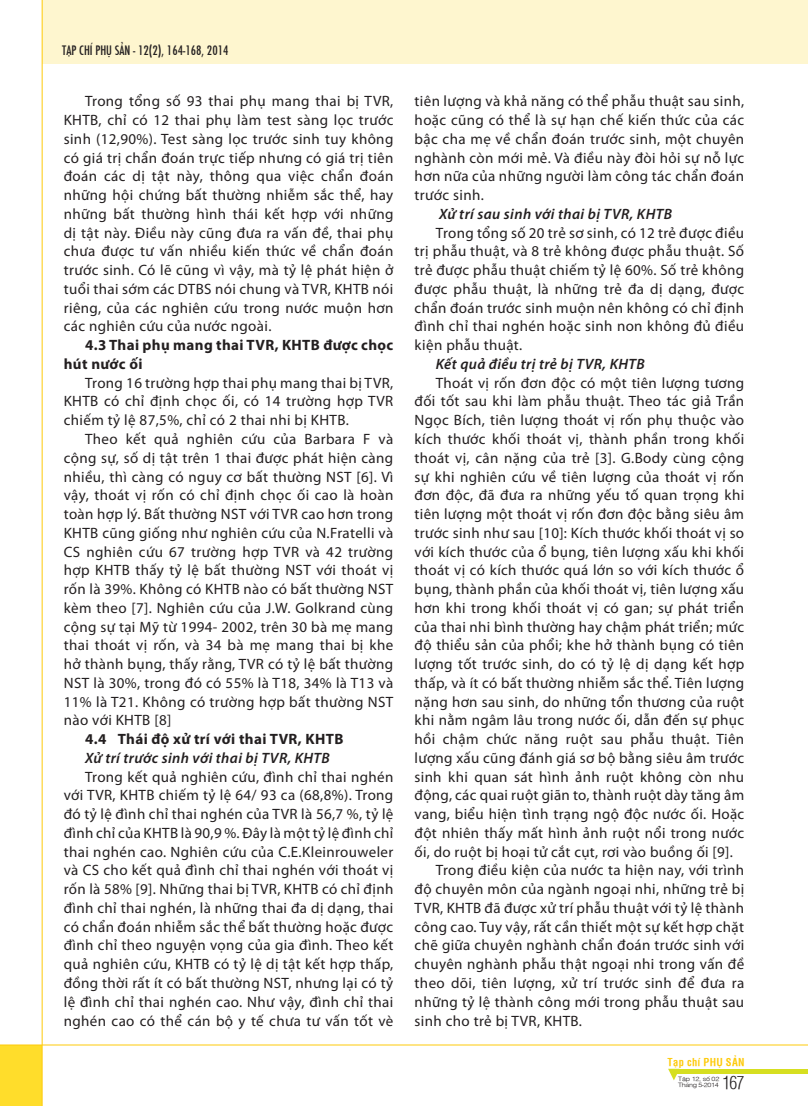
<style>
.page{position:relative;width:808px;height:1106px;background:#fff}
.page>*{position:absolute;margin:0;border:0;box-sizing:border-box;transform-origin:0 0}
.t1{font:300 condensed 17.55px "SFU Helvetica";color:#231f20}
.t2{font:15px/18.8px "Myriad Pro";letter-spacing:.02em;color:#231f20;text-align:justify}
.t3{font:italic 600 15px "Myriad Pro";letter-spacing:.025em;color:#231f20}
.t4{font:700 15px/18.8px "Myriad Pro";letter-spacing:.025em;color:#231f20}
.t5{font:14.25px "SFU Function Condensed";color:#231f20}
.t6{font:700 condensed 10.5px "SFU Helvetica";letter-spacing:.025em;color:#feca0a}
.t7{font:300 6px/6px "SFU Helvetica";letter-spacing:-.05em;color:#231f20;scale:1.19 1}
</style>
<div class="page">
<div style="left:43px;top:0;width:765px;height:63px;background:#fef6cf"></div>
<div style="left:0;top:1045px;width:42px;height:61px;background:#ffdd2b"></div>
<svg style="left:668px;top:1068px;width:12px;height:12px"></svg>
<div style="left:674px;top:1068px;width:134px;height:5px;background:#d6df21"></div>
<hr style="left:42px;top:0;width:1px;height:1106px;background:#feca0a">
<hr style="left:0;top:1044px;width:808px;height:1px;background:#feca0a">
<p class="t5" style="left:62px;top:39px;width:168px">TẠP CHÍ PHỤ SẢN - 12(2), 164-168, 2014</p>
<p class="t2" style="left:64px;top:92px;width:331px;text-indent:21px">Trong tổng số 93 thai phụ mang thai bị TVR, KHTB, chỉ có 12 thai phụ làm test sàng lọc trước sinh (12,90%). Test sàng lọc trước sinh tuy không có giá trị chẩn đoán trực tiếp nhưng có giá trị tiên đoán các dị tật này, thông qua việc chẩn đoán những hội chứng bất thường nhiễm sắc thể, hay những bất thường hình thái kết hợp với những dị tật này. Điều này cũng đưa ra vấn đề, thai phụ chưa được tư vấn nhiều kiến thức về chẩn đoán trước sinh. Có lẽ cũng vì vậy, mà tỷ lệ phát hiện ở tuổi thai sớm các DTBS nói chung và TVR, KHTB nói riêng, của các nghiên cứu trong nước muộn hơn các nghiên cứu của nước ngoài.</p>
<p class="t4" style="left:64px;top:335px;width:331px;text-indent:21px">4.3 Thai phụ mang thai TVR, KHTB được chọc hút nước ối</p>
<p class="t2" style="left:64px;top:373px;width:331px;text-indent:21px">Trong 16 trường hợp thai phụ mang thai bị TVR, KHTB có chỉ định chọc ối, có 14 trường hợp TVR chiếm tỷ lệ 87,5%, chỉ có 2 thai nhi bị KHTB.</p>
<p class="t2" style="left:64px;top:429px;width:331px;text-indent:21px">Theo kết quả nghiên cứu của Barbara F và cộng sự, số dị tật trên 1 thai được phát hiện càng nhiều, thì càng có nguy cơ bất thường NST [6]. Vì vậy, thoát vị rốn có chỉ định chọc ối cao là hoàn toàn hợp lý. Bất thường NST với TVR cao hơn trong KHTB cũng giống như nghiên cứu của N.Fratelli và CS nghiên cứu 67 trường hợp TVR và 42 trường hợp KHTB thấy tỷ lệ bất thường NST với thoát vị rốn là 39%. Không có KHTB nào có bất thường NST kèm theo [7]. Nghiên cứu của J.W. Golkrand cùng cộng sự tại Mỹ từ 1994- 2002, trên 30 bà mẹ mang thai thoát vị rốn, và 34 bà mẹ mang thai bị khe hở thành bụng, thấy rằng, TVR có tỷ lệ bất thường NST là 30%, trong đó có 55% là T18, 34% là T13 và 11% là T21. Không có trường hợp bất thường NST nào với KHTB [8]</p>
<p class="t4" style="left:85px;top:729px;width:260px">4.4 Thái độ xử trí với thai TVR, KHTB</p>
<p class="t3" style="left:85px;top:748px;width:246px">Xử trí trước sinh với thai bị TVR, KHTB</p>
<p class="t2" style="left:64px;top:767px;width:331px;text-indent:21px">Trong kết quả nghiên cứu, đình chỉ thai nghén với TVR, KHTB chiếm tỷ lệ 64/ 93 ca (68,8%). Trong đó tỷ lệ đình chỉ thai nghén của TVR là 56,7 %, tỷ lệ đình chỉ của KHTB là 90,9 %. Đây là một tỷ lệ đình chỉ thai nghén cao. Nghiên cứu của C.E.Kleinrouweler và CS cho kết quả đình chỉ thai nghén với thoát vị rốn là 58% [9]. Những thai bị TVR, KHTB có chỉ định đình chỉ thai nghén, là những thai đa dị dạng, thai có chẩn đoán nhiễm sắc thể bất thường hoặc được đình chỉ theo nguyện vọng của gia đình. Theo kết quả nghiên cứu, KHTB có tỷ lệ dị tật kết hợp thấp, đồng thời rất ít có bất thường NST, nhưng lại có tỷ lệ đình chỉ thai nghén cao. Như vậy, đình chỉ thai nghén cao có thể cán bộ y tế chưa tư vấn tốt vè</p>
<p class="t2" style="left:415px;top:92px;width:331px">tiên lượng và khả năng có thể phẫu thuật sau sinh, hoặc cũng có thể là sự hạn chế kiến thức của các bậc cha mẹ về chẩn đoán trước sinh, một chuyên nghành còn mới mẻ. Và điều này đòi hỏi sự nỗ lực hơn nữa của những người làm công tác chẩn đoán trước sinh.</p>
<p class="t3" style="left:439px;top:204px;width:234px">Xử trí sau sinh với thai bị TVR, KHTB</p>
<p class="t2" style="left:415px;top:223px;width:331px;text-indent:21px">Trong tổng số 20 trẻ sơ sinh, có 12 trẻ được điều trị phẫu thuật, và 8 trẻ không được phẫu thuật. Số trẻ được phẫu thuật chiếm tỷ lệ 60%. Số trẻ không được phẫu thuật, là những trẻ đa dị dạng, được chẩn đoán trước sinh muộn nên không có chỉ định đình chỉ thai nghén hoặc sinh non không đủ điều kiện phẫu thuật.</p>
<p class="t3" style="left:436px;top:354px;width:210px">Kết quả điều trị trẻ bị TVR, KHTB</p>
<p class="t2" style="left:436px;top:373px;width:310px">Thoát vị rốn đơn độc có một tiên lượng tương</p>
<p class="t2" style="left:415px;top:392px;width:331px">đối tốt sau khi làm phẫu thuật. Theo tác giả Trần</p>
<p class="t2" style="left:415px;top:410px;width:331px">Ngọc Bích, tiên lượng thoát vị rốn phụ thuộc vào</p>
<p class="t2" style="left:415px;top:429px;width:331px">kích thước khối thoát vị, thành phần trong khối</p>
<p class="t2" style="left:415px;top:448px;width:331px">thoát vị, cân nặng của trẻ [3]. G.Body cùng cộng</p>
<p class="t2" style="left:415px;top:467px;width:331px">sự khi nghiên cứu về tiên lượng của thoát vị rốn</p>
<p class="t2" style="left:415px;top:485px;width:331px">đơn độc, đã đưa ra những yếu tố quan trọng khi</p>
<p class="t2" style="left:415px;top:504px;width:331px">tiên lượng một thoát vị rốn đơn độc bằng siêu âm</p>
<p class="t2" style="left:415px;top:523px;width:331px">trước sinh như sau [10]: Kích thước khối thoát vị so</p>
<p class="t2" style="left:415px;top:542px;width:331px">với kích thước của ổ bụng, tiên lượng xấu khi khối</p>
<p class="t2" style="left:415px;top:560px;width:331px">thoát vị có kích thước quá lớn so với kích thước ổ</p>
<p class="t2" style="left:415px;top:579px;width:331px">bụng, thành phần của khối thoát vị, tiên lượng xấu</p>
<p class="t2" style="left:415px;top:598px;width:331px">hơn khi trong khối thoát vị có gan; sự phát triển</p>
<p class="t2" style="left:415px;top:617px;width:331px">của thai nhi bình thường hay chậm phát triển; mức</p>
<p class="t2" style="left:415px;top:635px;width:331px">độ thiểu sản của phổi; khe hở thành bụng có tiên</p>
<p class="t2" style="left:415px;top:654px;width:331px">lượng tốt trước sinh, do có tỷ lệ dị dạng kết hợp</p>
<p class="t2" style="left:415px;top:673px;width:331px">thấp, và ít có bất thường nhiễm sắc thể. Tiên lượng</p>
<p class="t2" style="left:415px;top:692px;width:331px">nặng hơn sau sinh, do những tổn thương của ruột</p>
<p class="t2" style="left:415px;top:710px;width:331px">khi nằm ngâm lâu trong nước ối, dẫn đến sự phục</p>
<p class="t2" style="left:415px;top:729px;width:331px">hồi chậm chức năng ruột sau phẫu thuật. Tiên</p>
<p class="t2" style="left:415px;top:748px;width:331px">lượng xấu cũng đánh giá sơ bộ bằng siêu âm trước</p>
<p class="t2" style="left:415px;top:767px;width:331px">sinh khi quan sát hình ảnh ruột không còn nhu</p>
<p class="t2" style="left:415px;top:785px;width:331px">động, các quai ruột giãn to, thành ruột dày tăng âm</p>
<p class="t2" style="left:415px;top:804px;width:331px">vang, biểu hiện tình trạng ngộ độc nước ối. Hoặc</p>
<p class="t2" style="left:415px;top:823px;width:331px">đột nhiên thấy mất hình ảnh ruột nổi trong nước</p>
<p class="t2" style="left:415px;top:842px;width:320px">ối, do ruột bị hoại tử cắt cụt, rơi vào buồng ối [9].</p>
<p class="t2" style="left:436px;top:860px;width:310px">Trong điều kiện của nước ta hiện nay, với trình</p>
<p class="t2" style="left:415px;top:879px;width:331px">độ chuyên môn của ngành ngoại nhi, những trẻ bị</p>
<p class="t2" style="left:415px;top:898px;width:331px">TVR, KHTB đã được xử trí phẫu thuật với tỷ lệ thành</p>
<p class="t2" style="left:415px;top:917px;width:331px">công cao. Tuy vậy, rất cần thiết một sự kết hợp chặt</p>
<p class="t2" style="left:415px;top:935px;width:331px">chẽ giữa chuyên nghành chẩn đoán trước sinh với</p>
<p class="t2" style="left:415px;top:954px;width:331px">chuyên nghành phẫu thật ngoại nhi trong vấn đề</p>
<p class="t2" style="left:415px;top:973px;width:331px">theo dõi, tiên lượng, xử trí trước sinh để đưa ra</p>
<p class="t2" style="left:415px;top:992px;width:331px">những tỷ lệ thành công mới trong phẫu thuật sau</p>
<p class="t2" style="left:415px;top:1010px;width:169px">sinh cho trẻ bị TVR, KHTB.</p>
<p class="t6" style="left:668px;top:1054px;width:78px">Tạp chí Phụ Sản</p>
<p class="t1" style="left:722px;top:1069px;width:23px">167</p>
<p class="t7" style="left:678px;top:1075px;width:36px">Tập 12, số 02<br>Tháng 5-2014</p>
</div>
